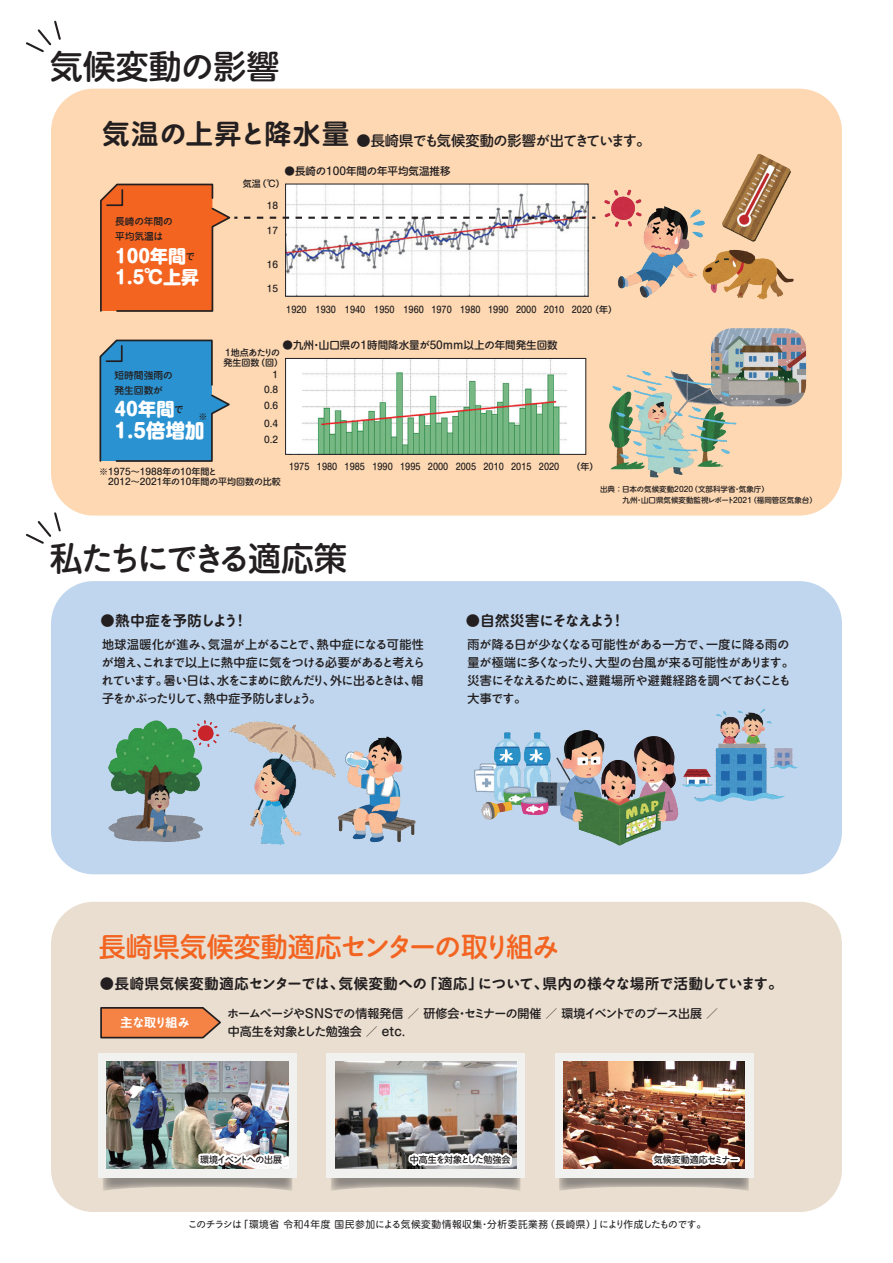
<style>
.page{position:relative;width:893px;height:1263px;background:#fff}
.page>*{position:absolute;margin:0;border:0;box-sizing:border-box;transform-origin:0 0}
.t1{font:500 33px "Maru Anti Std";letter-spacing:-.16em;color:#231f20}
.t2{font:500 33px "Shin M Go Pro";color:#231f20}
.t3{font:500 27px "Shin M Go Pro";color:#f36421}
.t4{font:700 27px "Shin M Go Pro De";letter-spacing:.07em;color:#231f20}
.t5{font:800 19.5px "Shin M Go Pro";color:#fff}
.t6{font:800 18.15px "Shin M Go Pro";color:#fff}
.t7{font:800 18px/21px "Shin M Go Pro";color:#fff}
.t8{font:700 14.25px "Shin M Go Pro De";letter-spacing:.05em;color:#231f20}
.t9{font:500 14.25px "Shin M Go Pro";color:#231f20}
.t10{font:500 12px/18px "Maru Anti Std";letter-spacing:-.125em;color:#231f20}
.t11{font:500 12px "Shin M Go Pro";letter-spacing:.04em;color:#231f20}
.t12{font:500 12px "Maru Anti Std";letter-spacing:-.095em;color:#231f20}
.t13{font:500 12px "Shin M Go Pro";color:#231f20}
.t14{font:700 12px "Shin M Go Pro De";color:#fff}
.t15{font:500 10.5px "Shin M Go Pro";color:#231f20}
.t16{font:9.75px "Shin M Go Pro";letter-spacing:.05em;color:#231f20}
.t17{font:500 9.75px/15px "Jun 34";color:#231f20}
.t18{font:500 9px/12px "Shin M Go Pro";color:#231f20}
.t19{font:500 9px "Shin M Go Pro";color:#231f20;scale:.9 1}
.t20{font:500 9px "Maru Anti Std";letter-spacing:-.165em;color:#231f20}
.t21{font:500 7.5px/10.5px "Shin M Go Pro";color:#231f20}
.s1{font-family:"Maru Anti Std"}
.s2{font-family:"Maru Anti Std De"}
.s3{font-family:"Shin M Go Pro"}
</style>
<div class="page">
<div style="left:51px;top:902px;width:791px;height:310px;background:#e9decf;border-radius:43px"></div>
<svg style="left:100px;top:1007px;width:121px;height:32px;background:#da7e4c"></svg>
<div style="left:98px;top:1053px;width:199px;height:124px;background:#f1f1f0"></div>
<img style="left:107px;top:1062px;width:181px;height:82px">
<div style="left:327px;top:1053px;width:198px;height:124px;background:#f1f1f0"></div>
<img style="left:335px;top:1062px;width:181px;height:67px">
<div style="left:555px;top:1053px;width:198px;height:124px;background:#f1f1f0"></div>
<img style="left:563px;top:1062px;width:182px;height:44px">
<img style="left:103px;top:1144px;width:192px;height:47px">
<img style="left:331px;top:1129px;width:190px;height:62px">
<img style="left:559px;top:1106px;width:190px;height:85px">
<div style="left:728px;top:1157px;width:12px;height:5px;border:4px solid #fff"></div>
<div style="left:51px;top:89px;width:791px;height:427px;background:#fdd8b2;border-radius:43px"></div>
<svg style="left:26px;top:20px;width:35px;height:33px"></svg>
<img style="left:604px;top:189px;width:101px;height:109px">
<svg style="left:26px;top:512px;width:35px;height:32px"></svg>
<div style="left:51px;top:581px;width:791px;height:293px;background:#c0d6ee;border-radius:43px"></div>
<img style="left:722px;top:153px;width:69px;height:89px">
<div style="left:286px;top:358px;width:300px;height:96px;background:#fff"></div>
<img style="left:302px;top:360px;width:264px;height:93px">
<svg style="left:99px;top:339px;width:131px;height:123px;background:#4795c2"></svg>
<svg style="left:100px;top:183px;width:486px;height:129px"></svg>
<img style="left:711px;top:328px;width:95px;height:78px">
<img style="left:609px;top:363px;width:130px;height:115px">
<img style="left:700px;top:242px;width:94px;height:58px">
<img style="left:682px;top:708px;width:116px;height:94px">
<div style="left:285px;top:358px;width:301px;height:97px;border:1px solid #231f20"></div>
<img style="left:108px;top:720px;width:82px;height:122px">
<img style="left:339px;top:736px;width:77px;height:107px">
<img style="left:190px;top:720px;width:149px;height:125px">
<img style="left:474px;top:732px;width:83px;height:88px">
<img style="left:557px;top:730px;width:122px;height:116px">
<h1 class="t2" style="left:50px;top:40px;width:231px">気候変動<span class="s1">の</span>影響</h1>
<h2 class="t4" style="left:102px;top:112px;width:248px">気温<span class="s2">の</span>上昇<span class="s2">と</span>降水量</h2>
<p class="t9" style="left:356px;top:129px;width:296px">●長崎県<span class="s1">でも</span>気候変動<span class="s1">の</span>影響<span class="s1">が</span>出<span class="s1">てきています</span>。</p>
<p class="t15" style="left:285px;top:162px;width:168px">●長崎<span class="s1">の</span>100年間<span class="s1">の</span>年平均気温推移</p>
<p class="t17" style="left:115px;top:214px;width:59px">長崎<span class="s1">の</span>年間<span class="s1">の</span>平均気温<span class="s1">は</span></p>
<h3 class="t7" style="left:115px;top:243px;width:85px">100年間<sup>で<br></sup>1.5℃上昇</h3>
<p class="t17" style="left:114px;top:367px;width:60px">短時間強雨<span class="s1">の</span>発生回数<span class="s1">が</span></p>
<h3 class="t6" style="left:114px;top:394px;width:71px">40年間<sup>で</sup></h3>
<h3 class="t5" style="left:114px;top:415px;width:92px">1.5倍増加</h3>
<p class="t18" style="left:199px;top:410px;width:10px">※</p>
<p class="t18" style="left:243px;top:176px;width:43px">気温（℃）</p>
<p class="t18" style="left:267px;top:199px;width:13px">18</p>
<p class="t18" style="left:267px;top:223px;width:13px">17</p>
<p class="t18" style="left:267px;top:257px;width:13px">16</p>
<p class="t18" style="left:267px;top:282px;width:13px">15</p>
<p class="t19" style="left:286px;top:302px;width:24px">1920</p>
<p class="t19" style="left:316px;top:302px;width:336px">1930 1940 1950 1960 1970 1980 1990 2000 2010 2020（年）</p>
<p class="t15" style="left:283px;top:336px;width:277px">●九州・山口県<span class="s1">の</span>1時間降水量<span class="s1">が</span>50mm以上<span class="s1">の</span>年間発生回数</p>
<p class="t20" style="left:225px;top:346px;width:56px"><span class="s3">1地点</span>あたりの</p>
<p class="t18" style="left:273px;top:356px;width:12px;text-indent:-49px">発生回数（回）<br>1</p>
<p class="t18" style="left:264px;top:381px;width:16px;line-height:15.9px">0.8<br>0.6</p>
<p class="t18" style="left:264px;top:414px;width:16px;line-height:16.4px">0.4<br>0.2</p>
<p class="t18" style="left:99px;top:464px;width:119px">※1975～1988年<span class="s1">の</span>10年間<span class="s1">と</span></p>
<p class="t18" style="left:99px;top:475px;width:183px">　2012～2021年<span class="s1">の</span>10年間<span class="s1">の</span>平均回数<span class="s1">の</span>比較</p>
<p class="t19" style="left:289px;top:459px;width:24px">1975</p>
<p class="t19" style="left:317px;top:459px;width:271px">1980 1985 1990 1995 2000 2005 2010 2015 2020</p>
<p class="t18" style="left:572px;top:460px;width:28px">（年）</p>
<p class="t21" style="left:600px;top:483px;width:218px">出典 ：日本<span class="s1">の</span>気候変動2020（文部科学省・気象庁）<br>　　 九州・山口県気候変動監視<span class="s1">レポート</span>2021（福岡管区気象台）</p>
<h1 class="t1" style="left:50px;top:534px;width:299px"><span class="s3">私</span>たちにできる<span class="s3">適応策</span></h1>
<p class="t8" style="left:100px;top:609px;width:148px">●熱中症<span class="s2">を</span>予防<span class="s2">しよう</span>！</p>
<p class="t11" style="left:102px;top:635px;width:323px">地球温暖化<span class="s1">が</span>進<span class="s1">み</span>、気温<span class="s1">が</span>上<span class="s1">がることで</span>、熱中症<span class="s1">になる</span>可能性</p>
<p class="t10" style="left:101px;top:652px;width:325px">が<span class="s3">増</span>え<span class="s3">、</span>これまで<span class="s3">以上</span>に<span class="s3">熱中症</span>に<span class="s3">気</span>をつける<span class="s3">必要</span>があると<span class="s3">考</span>えられています<span class="s3">。暑</span>い<span class="s3">日</span>は<span class="s3">、水</span>をこまめに<span class="s3">飲</span>んだり<span class="s3">、外</span>に<span class="s3">出</span>るときは<span class="s3">、帽子</span>をかぶったりして<span class="s3">、熱中症予防</span>しましょう<span class="s3">。</span></p>
<p class="t8" style="left:466px;top:609px;width:160px">●自然災害<span class="s2">にそなえよう</span>！</p>
<p class="t11" style="left:467px;top:635px;width:324px">雨<span class="s1">が</span>降<span class="s1">る</span>日<span class="s1">が</span>少<span class="s1">なくなる</span>可能性<span class="s1">がある</span>一方<span class="s1">で</span>、一度<span class="s1">に</span>降<span class="s1">る</span>雨<span class="s1">の</span></p>
<p class="t10" style="left:467px;top:652px;width:328px"><span class="s3">量</span>が<span class="s3">極端</span>に<span class="s3">多</span>くなったり<span class="s3">、大型</span>の<span class="s3">台風</span>が<span class="s3">来</span>る<span class="s3">可能性</span>があります<span class="s3">。災害</span>にそなえるために<span class="s3">、避難場所</span>や<span class="s3">避難経路</span>を<span class="s3">調</span>べておくことも</p>
<p class="t11" style="left:467px;top:689px;width:60px">大事<span class="s1">です</span>。</p>
<h2 class="t3" style="left:99px;top:925px;width:462px">長崎県気候変動適応<span class="s1">センターの</span>取<span class="s1">り</span>組<span class="s1">み</span></h2>
<p class="t8" style="left:100px;top:972px;width:684px">●長崎県気候変動適応<span class="s2">センターでは</span>、気候変動<span class="s2">への</span>「適応」<span class="s2">について</span>、県内<span class="s2">の</span>様々<span class="s2">な</span>場所<span class="s2">で</span>活動<span class="s2">しています</span>。</p>
<p class="t12" style="left:227px;top:1005px;width:493px">ホームページや<span class="s3">SNS</span>での<span class="s3">情報発信 ／ 研修会・</span>セミナーの<span class="s3">開催 ／ 環境</span>イベントでのブース<span class="s3">出展 ／</span></p>
<p class="t13" style="left:228px;top:1022px;width:179px">中高生<span class="s1">を</span>対象<span class="s1">とした</span>勉強会 ／ etc.</p>
<p class="t14" style="left:121px;top:1013px;width:71px">主<span class="s2">な</span>取<span class="s2">り</span>組<span class="s2">み</span></p>
<p class="t20" style="left:200px;top:1153px;width:84px"><span class="s3">環境</span>イベントへの<span class="s3">出展</span></p>
<p class="t18" style="left:410px;top:1152px;width:102px">中高生<span class="s1">を</span>対象<span class="s1">とした</span>勉強会</p>
<p class="t18" style="left:654px;top:1152px;width:87px">気候変動適応<span class="s1">セミナー</span></p>
<p class="t16" style="left:188px;top:1216px;width:520px"><span class="s1">このチラシは</span>「環境省 令和4年度 国民参加<span class="s1">による</span>気候変動情報収集・分析委託業務（長崎県）」<span class="s1">により</span>作成<span class="s1">したものです</span>。</p>
</div>
